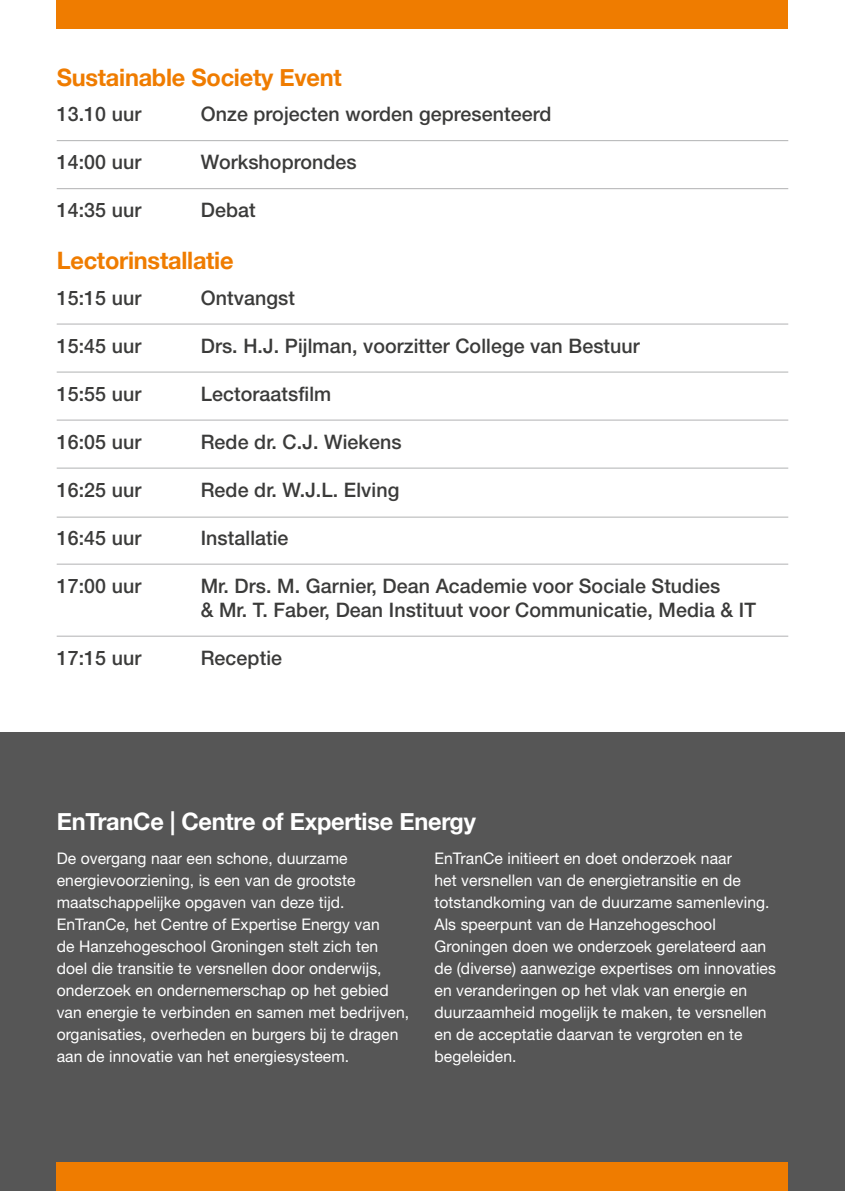
<style>
.page{position:relative;width:845px;height:1191px;background:#fff}
.page>*{position:absolute;margin:0;border:0;box-sizing:border-box;transform-origin:0 0}
.broodtekst_-_schreef{font:700 24px "Helvetica Neue";letter-spacing:-.01em;color:#ef7c00}
.broodtekst_-_schreef-2{font:700 24px "Helvetica Neue";letter-spacing:-.01em;color:#fff}
.broodtekst_-_schreef-3{font:500 20px/24px "Helvetica Neue LT Std";letter-spacing:.005em;color:#3b3b3a}
.broodtekst_-_schreef-4{font:16px/22px "Helvetica Neue LT Std";letter-spacing:.005em;color:#fff}
</style>
<div class="page">
<div style="left:0;top:732px;width:845px;height:459px;background:#565656"></div>
<div style="left:57px;top:0;width:731px;height:28px;background:#ef7c00"></div>
<div style="left:57px;top:1162px;width:731px;height:29px;background:#ef7c00"></div>
<hr style="left:57px;top:140px;width:731px;height:1px;background:#b1b2b3">
<hr style="left:57px;top:188px;width:731px;height:1px;background:#b1b2b3">
<hr style="left:57px;top:323px;width:731px;height:1px;background:#b1b2b3">
<hr style="left:57px;top:371px;width:731px;height:1px;background:#b1b2b3">
<hr style="left:57px;top:419px;width:731px;height:1px;background:#b1b2b3">
<hr style="left:57px;top:467px;width:731px;height:1px;background:#b1b2b3">
<hr style="left:57px;top:516px;width:731px;height:1px;background:#b1b2b3">
<hr style="left:57px;top:563px;width:731px;height:1px;background:#b1b2b3">
<hr style="left:57px;top:635px;width:731px;height:1px;background:#b1b2b3">
<p class="broodtekst_-_schreef" style="left:57px;top:58px;width:286px">Sustainable Society Event</p>
<p class="broodtekst_-_schreef-3" style="left:57px;top:102px;width:86px">13.10 uur</p>
<p class="broodtekst_-_schreef-3" style="left:201px;top:102px;width:352px">Onze projecten worden gepresenteerd</p>
<p class="broodtekst_-_schreef-3" style="left:57px;top:150px;width:86px">14:00 uur</p>
<p class="broodtekst_-_schreef-3" style="left:201px;top:150px;width:157px">Workshoprondes</p>
<p class="broodtekst_-_schreef-3" style="left:57px;top:198px;width:86px">14:35 uur</p>
<p class="broodtekst_-_schreef-3" style="left:201px;top:198px;width:56px">Debat</p>
<p class="broodtekst_-_schreef" style="left:57px;top:242px;width:178px">Lectorinstallatie</p>
<p class="broodtekst_-_schreef-3" style="left:57px;top:285px;width:86px">15:15 uur</p>
<p class="broodtekst_-_schreef-3" style="left:201px;top:285px;width:96px">Ontvangst</p>
<p class="broodtekst_-_schreef-3" style="left:57px;top:333px;width:86px">15:45 uur</p>
<p class="broodtekst_-_schreef-3" style="left:201px;top:333px;width:440px">Drs. H.J. Pijlman, voorzitter College van Bestuur</p>
<p class="broodtekst_-_schreef-3" style="left:57px;top:381px;width:86px">15:55 uur</p>
<p class="broodtekst_-_schreef-3" style="left:201px;top:381px;width:132px">Lectoraatsfilm</p>
<p class="broodtekst_-_schreef-3" style="left:57px;top:429px;width:86px">16:05 uur</p>
<p class="broodtekst_-_schreef-3" style="left:201px;top:429px;width:202px">Rede dr. C.J. Wiekens</p>
<p class="broodtekst_-_schreef-3" style="left:57px;top:477px;width:86px">16:25 uur</p>
<p class="broodtekst_-_schreef-3" style="left:201px;top:477px;width:200px">Rede dr. W.J.L. Elving</p>
<p class="broodtekst_-_schreef-3" style="left:57px;top:525px;width:86px">16:45 uur</p>
<p class="broodtekst_-_schreef-3" style="left:201px;top:525px;width:89px">Installatie</p>
<p class="broodtekst_-_schreef-3" style="left:57px;top:573px;width:86px">17:00 uur</p>
<p class="broodtekst_-_schreef-3" style="left:201px;top:573px;width:557px">Mr. Drs. M. Garnier, Dean Academie voor Sociale Studies<br>&amp; Mr. T. Faber, Dean Instituut voor Communicatie, Media &amp; IT</p>
<p class="broodtekst_-_schreef-3" style="left:57px;top:645px;width:86px">17:15 uur</p>
<p class="broodtekst_-_schreef-3" style="left:201px;top:645px;width:83px">Receptie</p>
<p class="broodtekst_-_schreef-2" style="left:57px;top:802px;width:421px">EnTranCe | Centre of Expertise Energy</p>
<p class="broodtekst_-_schreef-4" style="left:57px;top:847px;width:354px">De overgang naar een schone, duurzame energievoorziening, is een van de grootste maatschappelijke opgaven van deze tijd.<br>EnTranCe, het Centre of Expertise Energy van<br>de Hanzehogeschool Groningen stelt zich ten doel die transitie te versnellen door onderwijs, onderzoek en ondernemerschap op het gebied van energie te verbinden en samen met bedrijven, organisaties, overheden en burgers bij te dragen aan de innovatie van het energiesysteem.</p>
<p class="broodtekst_-_schreef-4" style="left:434px;top:847px;width:343px">EnTranCe initieert en doet onderzoek naar<br>het versnellen van de energietransitie en de totstandkoming van de duurzame samenleving.<br>Als speerpunt van de Hanzehogeschool Groningen doen we onderzoek gerelateerd aan de (diverse) aanwezige expertises om innovaties en veranderingen op het vlak van energie en duurzaamheid mogelijk te maken, te versnellen en de acceptatie daarvan te vergroten en te begeleiden.</p>
</div>
